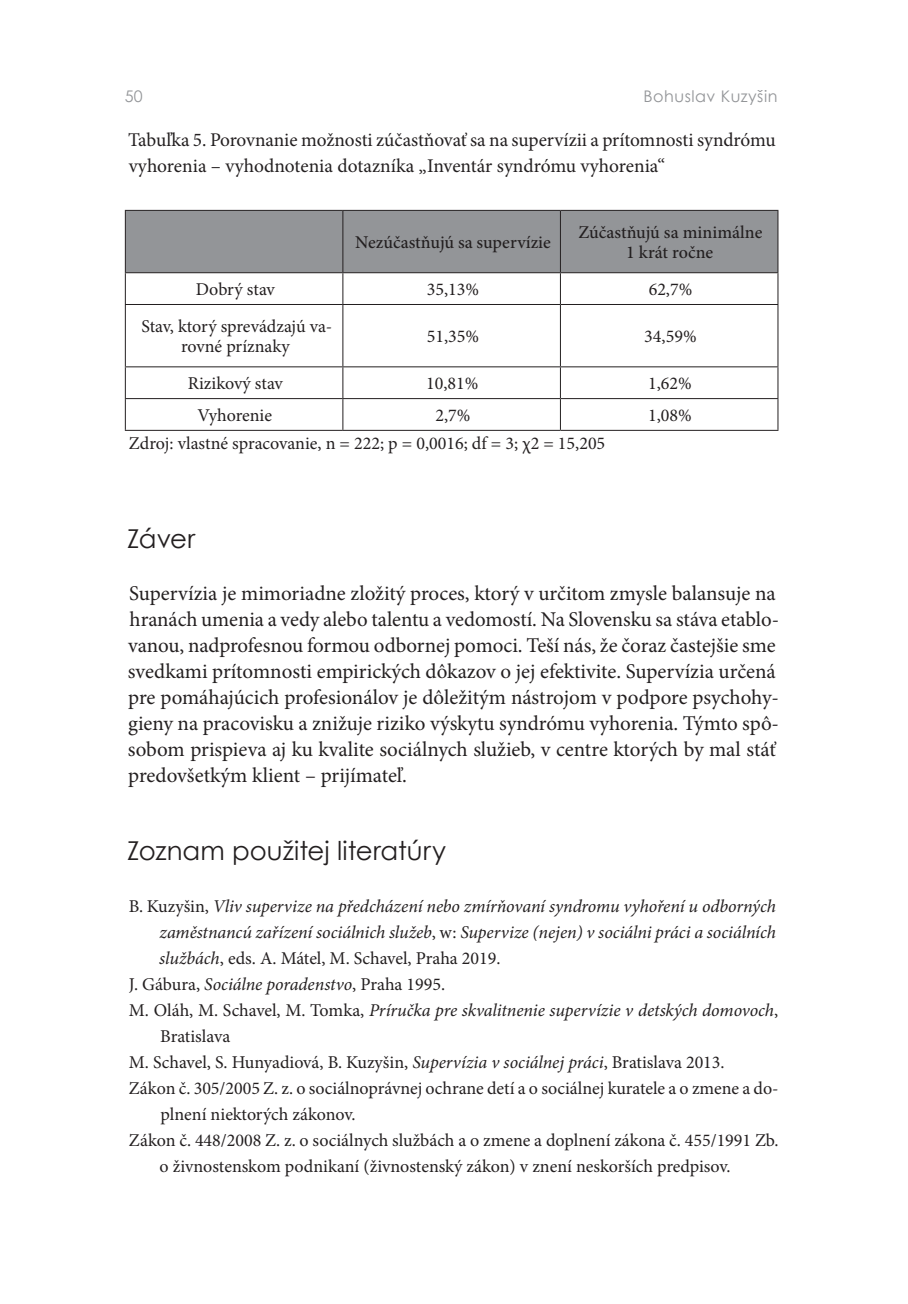
<style>
.page{position:relative;width:908px;height:1304px;background:#fff}
.page>*{position:absolute;margin:0;border:0;box-sizing:border-box;transform-origin:0 0}
.Naglowek_1{font:26px "Century Gothic";color:#231f20}
.Tekst_podstawowy_pi{font:21px/26px "Minion Pro";color:#231f20}
.tabela_il{font:19.4px/26px "Minion Pro";color:#231f20}
.Bibliografia{font:18px/26px "Minion Pro";color:#231f20}
.Bibliografia-2{font:italic 18px/26px "Minion Pro";letter-spacing:-.005em;color:#231f20;text-align:justify}
.tabela{font:18px/20px "Minion Pro";color:#231f20;text-align:center}
._0_Tabela_nagłówek{font:500 18px/20px "Minion Pro";color:#231f20;text-align:center}
.tabela_zrodlo{font:18px "Minion Pro";color:#231f20}
.t1{font:16px "Century Gothic";letter-spacing:.03em;color:#939598}
.s1{font-style:normal}
.s2{font-style:italic}
</style>
<div class="page">
<div style="left:126px;top:211px;width:651px;height:61px;background:#939598"></div>
<hr style="left:125px;top:210px;width:218px;height:1px;background:#231f20">
<hr style="left:125px;top:211px;width:1px;height:61px;background:#231f20">
<hr style="left:343px;top:210px;width:217px;height:1px;background:#231f20">
<hr style="left:342px;top:211px;width:1px;height:61px;background:#231f20">
<hr style="left:560px;top:210px;width:218px;height:1px;background:#231f20">
<hr style="left:559px;top:211px;width:1px;height:61px;background:#231f20">
<hr style="left:777px;top:211px;width:1px;height:61px;background:#231f20">
<hr style="left:125px;top:272px;width:218px;height:1px;background:#231f20">
<hr style="left:125px;top:273px;width:1px;height:31px;background:#231f20">
<hr style="left:343px;top:272px;width:217px;height:1px;background:#231f20">
<hr style="left:342px;top:273px;width:1px;height:31px;background:#231f20">
<hr style="left:560px;top:272px;width:218px;height:1px;background:#231f20">
<hr style="left:559px;top:273px;width:1px;height:31px;background:#231f20">
<hr style="left:777px;top:273px;width:1px;height:31px;background:#231f20">
<hr style="left:125px;top:304px;width:218px;height:1px;background:#231f20">
<hr style="left:125px;top:305px;width:1px;height:61px;background:#231f20">
<hr style="left:343px;top:304px;width:217px;height:1px;background:#231f20">
<hr style="left:342px;top:305px;width:1px;height:61px;background:#231f20">
<hr style="left:560px;top:304px;width:218px;height:1px;background:#231f20">
<hr style="left:559px;top:305px;width:1px;height:61px;background:#231f20">
<hr style="left:777px;top:305px;width:1px;height:61px;background:#231f20">
<hr style="left:125px;top:366px;width:218px;height:1px;background:#231f20">
<hr style="left:125px;top:367px;width:1px;height:31px;background:#231f20">
<hr style="left:343px;top:366px;width:217px;height:1px;background:#231f20">
<hr style="left:342px;top:367px;width:1px;height:31px;background:#231f20">
<hr style="left:560px;top:366px;width:218px;height:1px;background:#231f20">
<hr style="left:559px;top:367px;width:1px;height:31px;background:#231f20">
<hr style="left:777px;top:367px;width:1px;height:31px;background:#231f20">
<hr style="left:125px;top:398px;width:218px;height:1px;background:#231f20">
<hr style="left:125px;top:399px;width:1px;height:31px;background:#231f20">
<hr style="left:343px;top:398px;width:217px;height:1px;background:#231f20">
<hr style="left:342px;top:399px;width:1px;height:31px;background:#231f20">
<hr style="left:560px;top:398px;width:218px;height:1px;background:#231f20">
<hr style="left:559px;top:399px;width:1px;height:31px;background:#231f20">
<hr style="left:777px;top:399px;width:1px;height:31px;background:#231f20">
<hr style="left:125px;top:430px;width:218px;height:1px;background:#231f20">
<hr style="left:343px;top:430px;width:217px;height:1px;background:#231f20">
<hr style="left:560px;top:430px;width:218px;height:1px;background:#231f20">
<p class="t1" style="left:125px;top:85px;width:19px">50</p>
<p class="t1" style="left:643px;top:85px;width:135px">Bohuslav Kuzyšin</p>
<p class="tabela_il" style="left:128px;top:127px;width:648px">Tabuľka 5. Porovnanie možnosti zúčastňovať sa na supervízii a prítomnosti syndrómu vyhorenia – vyhodnotenia dotazníka „Inventár syndrómu vyhorenia“</p>
<p class="_0_Tabela_nagłówek" style="left:355px;top:232px;width:197px">Nezúčastňujú sa supervízie</p>
<p class="_0_Tabela_nagłówek" style="left:578px;top:222px;width:185px">Zúčastňujú sa minimálne<br>1 krát ročne</p>
<p class="tabela" style="left:196px;top:279px;width:80px">Dobrý stav</p>
<p class="tabela" style="left:426px;top:279px;width:54px">35,13%</p>
<p class="tabela" style="left:648px;top:279px;width:45px">62,7%</p>
<p class="tabela" style="left:141px;top:317px;width:192px">Stav, ktorý sprevádzajú va‑ rovné príznaky</p>
<p class="tabela" style="left:426px;top:327px;width:54px">51,35%</p>
<p class="tabela" style="left:644px;top:327px;width:54px">34,59%</p>
<p class="tabela" style="left:188px;top:374px;width:97px">Rizikový stav</p>
<p class="tabela" style="left:426px;top:374px;width:54px">10,81%</p>
<p class="tabela" style="left:647px;top:374px;width:45px">1,62%</p>
<p class="tabela" style="left:197px;top:405px;width:76px">Vyhorenie</p>
<p class="tabela" style="left:435px;top:405px;width:36px">2,7%</p>
<p class="tabela" style="left:647px;top:405px;width:45px">1,08%</p>
<p class="tabela_zrodlo" style="left:129px;top:431px;width:478px">Zdroj: vlastné spracovanie, n = 222; p = 0,0016; df = 3; χ2 = 15,205</p>
<p class="Naglowek_1" style="left:127px;top:521px;width:70px">Záver</p>
<p class="Tekst_podstawowy_pi" style="left:128px;top:580px;width:652px">Supervízia je mimoriadne zložitý proces, ktorý v určitom zmysle balansuje na hranách umenia a vedy alebo talentu a vedomostí. Na Slovensku sa stáva etablo‑ vanou, nadprofesnou formou odbornej pomoci. Teší nás, že čoraz častejšie sme svedkami prítomnosti empirických dôkazov o jej efektivite. Supervízia určená pre pomáhajúcich profesionálov je dôležitým nástrojom v podpore psychohy‑ gieny na pracovisku a znižuje riziko výskytu syndrómu vyhorenia. Týmto spô‑ sobom prispieva aj ku kvalite sociálnych služieb, v centre ktorých by mal stáť predovšetkým klient – prijímateľ.</p>
<p class="Naglowek_1" style="left:127px;top:833px;width:320px">Zoznam použitej literatúry</p>
<p class="Bibliografia-2" style="left:159px;top:893px;width:618px;text-indent:-31px"><span class="s1">B. Kuzyšin,</span> Vliv supervize na předcházení nebo zmírňovaní syndromu vyhoření u odborných zaměstnancú zařízení sociálnich služeb<span class="s1">, w:</span> Supervize (nejen) v sociálni práci a sociálních službách<span class="s1">, eds. A. Mátel, M. Schavel, Praha 2019.</span></p>
<p class="Bibliografia" style="left:129px;top:971px;width:318px">J. Gábura, <span class="s2">Sociálne poradenstvo</span>, Praha 1995.</p>
<p class="Bibliografia-2" style="left:160px;top:997px;width:619px;text-indent:-31px"><span class="s1">M. Oláh, M. Schavel, M. Tomka,</span> Príručka pre skvalitnenie supervízie v detských domovoch<span class="s1">,<br>Bratislava</span></p>
<p class="Bibliografia" style="left:129px;top:1049px;width:597px">M. Schavel, S. Hunyadiová, B. Kuzyšin, <span class="s2">Supervízia v sociálnej práci</span>, Bratislava 2013.</p>
<p class="Bibliografia" style="left:160px;top:1075px;width:619px;text-indent:-32px">Zákon č. 305/2005 Z. z. o sociálnoprávnej ochrane detí a o sociálnej kuratele a o zmene a do‑ plnení niektorých zákonov.</p>
<p class="Bibliografia" style="left:159px;top:1127px;width:620px;text-indent:-31px">Zákon č. 448/2008 Z. z. o sociálnych službách a o zmene a doplnení zákona č. 455/1991 Zb. o živnostenskom podnikaní (živnostenský zákon) v znení neskorších predpisov.</p>
</div>
